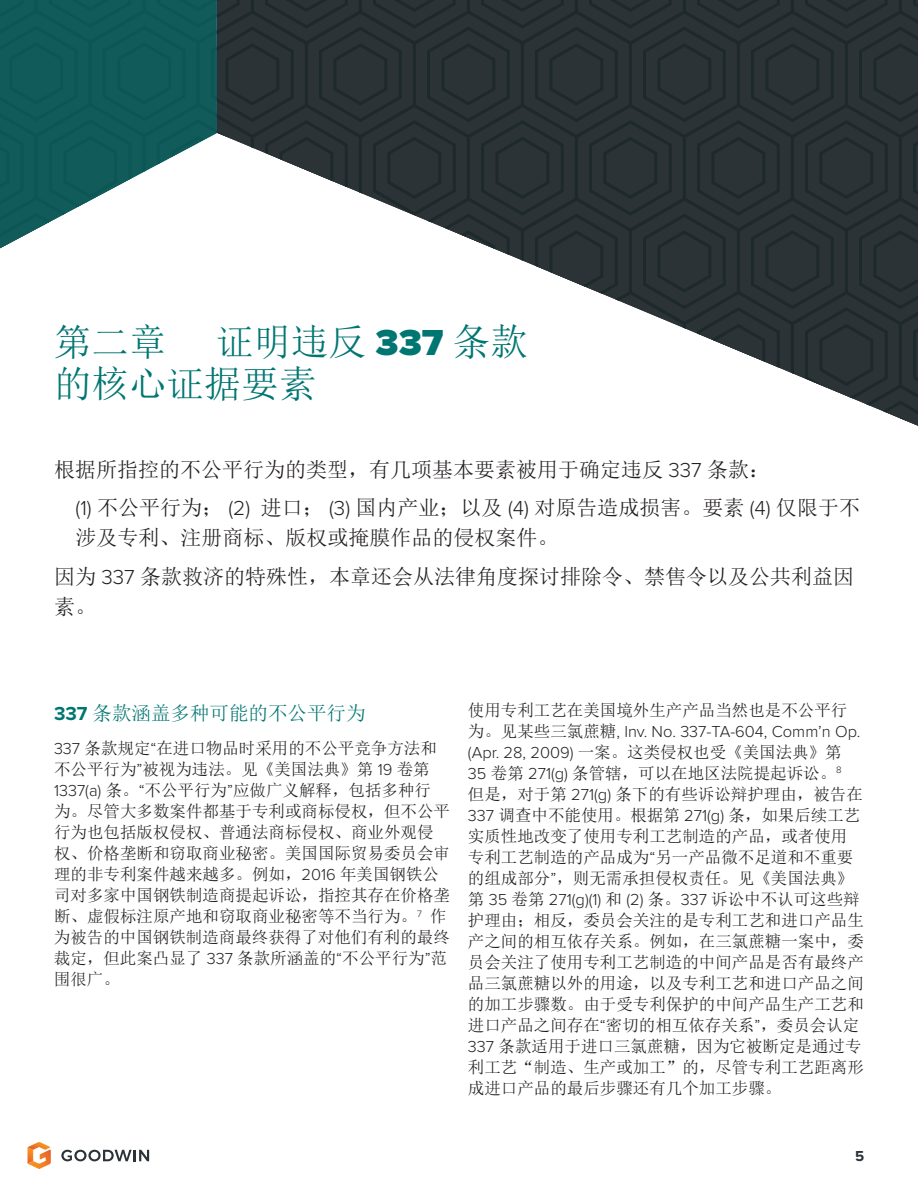
<style>
.page{position:relative;width:918px;height:1188px;background:#fff}
.page>*{position:absolute;margin:0;border:0;box-sizing:border-box;transform-origin:0 0}
.t1{font:37.5px/42px "Sim Sun";color:#007672}
.t2{font:21px/38.7px "Sim Sun";color:#231f20}
.t3{font:19.5px "Sim Sun";color:#007672}
.t4{font:16.5px/21px "Sim Sun";color:#231f20}
.t5{font:300 16.5px "Proxima Nova";color:#231f20}
.t6{font:700 15px "Proxima Nova";color:#2b3337}
.s1{font-family:"Proxima Nova";font-weight:900}
.s2{font-family:"Proxima Nova";font-weight:300}
.s3{font-family:"Proxima Nova";font-weight:700}
.s4{font-family:"Sim Sun";font-weight:400}
</style>
<div class="page">
<svg style="left:61px;top:1150px;width:88px;height:11px"></svg>
<svg style="left:28px;top:1142px;width:23px;height:27px"></svg>
<svg style="left:217px;top:0;width:701px;height:426px"></svg>
<svg style="left:0;top:0;width:217px;height:249px;fill:#115b5a"></svg>
<h1 class="t1" style="left:54px;top:321px;width:475px;text-indent:162px">证明违反 <span class="s1">337</span> 条款的核心证据要素</h1>
<h1 class="t1" style="left:54px;top:321px;width:114px">第二章</h1>
<p class="t2" style="left:76px;top:450px;width:786px;text-indent:-22px">根据所指控的不公平行为的类型，有几项基本要素被用于确定违反 <span class="s2">337</span> 条款：<br><span class="s2">(1)</span> 不公平行为； <span class="s2">(2)</span> 进口； <span class="s2">(3)</span> 国内产业；以及 <span class="s2">(4)</span> 对原告造成损害。要素 <span class="s2">(4)</span> 仅限于不</p>
<p class="t2" style="left:54px;top:518px;width:802px;text-indent:22px">涉及专利、注册商标、版权或掩膜作品的侵权案件。<br>因为 <span class="s2">337</span> 条款救济的特殊性，本章还会从法律角度探讨排除令、禁售令以及公共利益因</p>
<p class="t2" style="left:54px;top:587px;width:43px">素。</p>
<p class="t3" style="left:54px;top:703px;width:313px"><span class="s3">337</span> 条款涵盖多种可能的不公平行为</p>
<p class="t4" style="left:54px;top:738px;width:398px"><span class="s2">337</span> 条款规定<span class="s2">“</span>在进口物品时采用的不公平竞争方法和不公平行为<span class="s2">”</span>被视为违法。见《美国法典》第 <span class="s2">19</span> 卷第<br><span class="s2">1337(a)</span> 条。<span class="s2">“</span>不公平行为<span class="s2">”</span>应做广义解释，包括多种行为。尽管大多数案件都基于专利或商标侵权，但不公平行为也包括版权侵权、普通法商标侵权、商业外观侵权、价格垄断和窃取商业秘密。美国国际贸易委员会审理的非专利案件越来越多。例如，<span class="s2">2016</span> 年美国钢铁公司对多家中国钢铁制造商提起诉讼，指控其存在价格垄断、虚假标注原产地和窃取商业秘密等不当行为。<sup>7</sup> 作为被告的中国钢铁制造商最终获得了对他们有利的最终裁定，但此案凸显了 <span class="s2">337</span> 条款所涵盖的<span class="s2">“</span>不公平行为<span class="s2">”</span>范围很广。</p>
<p class="t4" style="left:468px;top:700px;width:381px">使用专利工艺在美国境外生产产品当然也是不公平行</p>
<p class="t5" style="left:468px;top:722px;width:394px"><span class="s4">为。见某些三氯蔗糖</span>, Inv. No. 337-TA-604, Comm’n Op.</p>
<p class="t4" style="left:468px;top:742px;width:396px"><span class="s2">(Apr. 28, 2009)</span> 一案。这类侵权也受《美国法典》第<br><span class="s2">35</span> 卷第 <span class="s2">271(g)</span> 条管辖，可以在地区法院提起诉讼。<sup>8<br></sup>但是，对于第 <span class="s2">271(g)</span> 条下的有些诉讼辩护理由，被告在<br><span class="s2">337</span> 调查中不能使用。根据第 <span class="s2">271(g)</span> 条，如果后续工艺实质性地改变了使用专利工艺制造的产品，或者使用专利工艺制造的产品成为<span class="s2">“</span>另一产品微不足道和不重要的组成部分<span class="s2">”</span>，则无需承担侵权责任。见《美国法典》</p>
<p class="t5" style="left:468px;top:890px;width:393px"><span class="s4">第</span> 35 <span class="s4">卷第</span> 271(g)(1) <span class="s4">和</span> (2) <span class="s4">条。</span>337 <span class="s4">诉讼中不认可这些辩</span></p>
<p class="t4" style="left:468px;top:910px;width:398px">护理由；相反，委员会关注的是专利工艺和进口产品生产之间的相互依存关系。例如，在三氯蔗糖一案中，委员会关注了使用专利工艺制造的中间产品是否有最终产品三氯蔗糖以外的用途，以及专利工艺和进口产品之间的加工步骤数。由于受专利保护的中间产品生产工艺和进口产品之间存在<span class="s2">“</span>密切的相互依存关系<span class="s2">”</span>，委员会认定<br><span class="s2">337</span> 条款适用于进口三氯蔗糖，因为它被断定是通过专利工艺“制造、生产或加工”的，尽管专利工艺距离形成进口产品的最后步骤还有几个加工步骤。</p>
<p class="t6" style="left:855px;top:1147px;width:11px">5</p>
</div>
